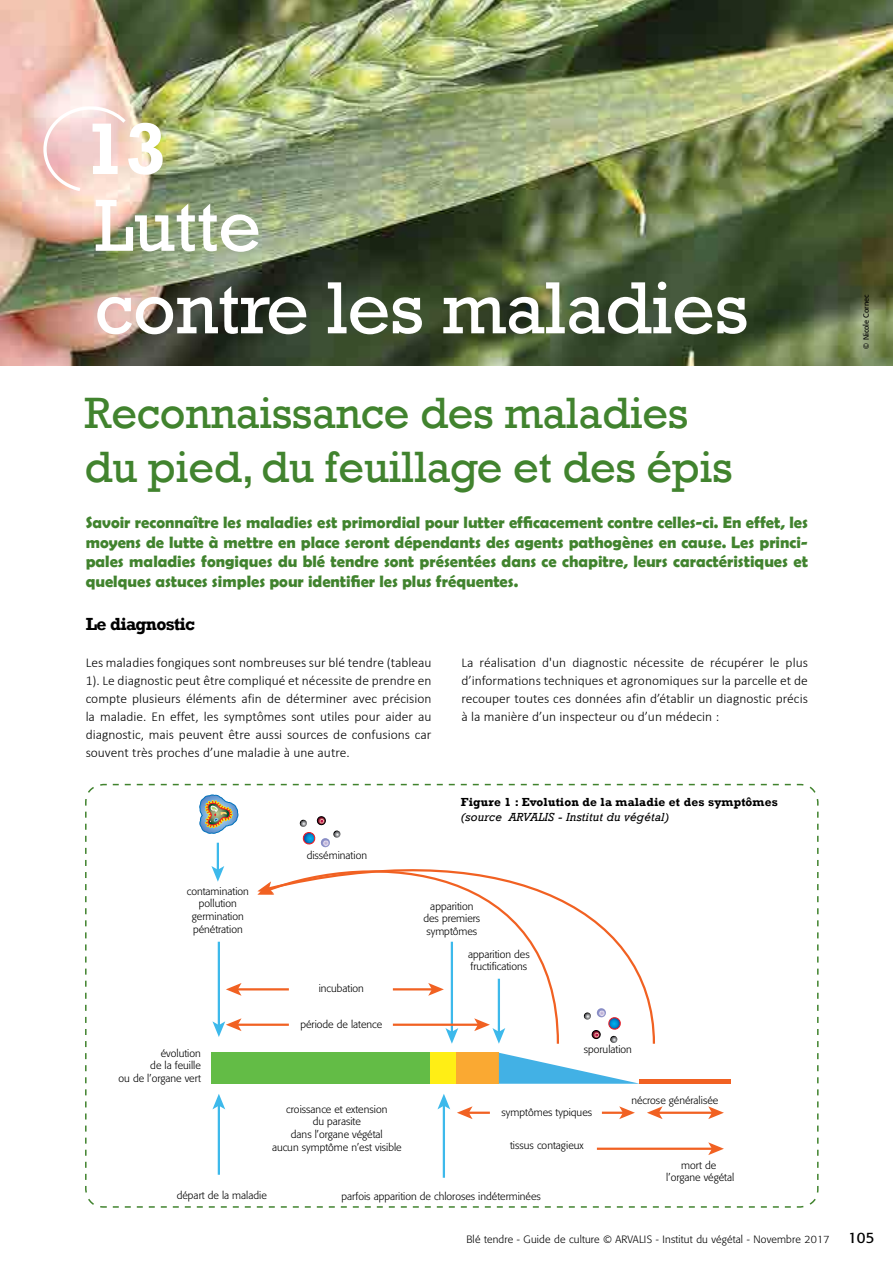
<style>
.page{position:relative;width:893px;height:1263px;background:#fff}
.page>*{position:absolute;margin:0;border:0;box-sizing:border-box;transform-origin:0 0}
.t1{font:75px/82.5px "Rockwell";letter-spacing:-.01em;color:#fff}
.t2{font:700 74.25px "Rockwell";color:#fff}
.t3{font:45px/54px "Rockwell";letter-spacing:-.01em;color:#41832e}
.t4{font:700 18px "Rockwell";letter-spacing:-.035em;color:#000}
.t5{font:700 16.5px/19.5px "Berlin Sans FB Demi";color:#41832e;text-align:justify}
.t6{font:300 13.5px/18px "Calibri";color:#000;text-align:justify}
.t7{font:700 12px "Rockwell";letter-spacing:.015em;color:#000}
.t8{font:italic 12px "Rockwell";letter-spacing:.01em;color:#000}
.t9{font:300 10.5px/12.6px "Formata BQ";color:#000;text-align:center}
.t10{font:7.5px "Formata BQ";color:#000}
.s1{font-weight:400;font-size:15px}
</style>
<div class="page">
<img style="left:0;top:0;width:893px;height:366px">
<svg style="left:35px;top:99px;width:94px;height:94px"></svg>
<svg style="left:85px;top:783px;width:734px;height:425px"></svg>
<h2 class="t2" style="left:85px;top:104px;width:83px">13</h2>
<h1 class="t1" style="left:95px;top:186px;width:655px">Lutte<br>contre les maladies</h1>
<h3 class="t3" style="left:85px;top:387px;width:649px">Reconnaissance des maladies du pied, du feuillage et des épis</h3>
<p class="t5" style="left:86px;top:513px;width:724px">Savoir reconnaître les maladies est primordial pour lutter efficacement contre celles-ci. En effet, les moyens de lutte à mettre en place seront dépendants des agents pathogènes en cause. Les princi&shy;pales maladies fongiques du blé tendre sont présentées dans ce chapitre, leurs caractéristiques et quelques astuces simples pour identifier les plus fréquentes.</p>
<h3 class="t4" style="left:86px;top:613px;width:111px">Le diagnostic</h3>
<p class="t6" style="left:86px;top:653px;width:347px">Les maladies fongiques sont nombreuses sur blé tendre (tableau 1). Le diagnostic peut être compliqué et nécessite de prendre en compte plusieurs éléments afin de déterminer avec précision la maladie. En effet, les symptômes sont utiles pour aider au diagnostic, mais peuvent être aussi sources de confusions car souvent très proches d’une maladie à une autre.</p>
<p class="t9" style="left:307px;top:849px;width:62px">dissémination</p>
<p class="t6" style="left:461px;top:653px;width:348px">La réalisation d'un diagnostic nécessite de récupérer le plus d’informations techniques et agronomiques sur la parcelle et de recouper toutes ces données afin d’établir un diagnostic précis à la manière d’un inspecteur ou d’un médecin :</p>
<p class="t7" style="left:461px;top:795px;width:318px">Figure 1 : Evolution de la maladie et des symptômes</p>
<p class="t8" style="left:461px;top:810px;width:210px">(source ARVALIS - Institut du végétal)</p>
<p class="t9" style="left:187px;top:885px;width:64px">contamination pollution germination pénétration</p>
<p class="t9" style="left:119px;top:1047px;width:84px;text-align:right">évolution<br>de la feuille<br>ou de l’organe vert</p>
<p class="t9" style="left:423px;top:900px;width:58px">apparition des premiers symptômes</p>
<p class="t9" style="left:319px;top:982px;width:47px">incubation</p>
<p class="t9" style="left:300px;top:1018px;width:83px">période de latence</p>
<p class="t9" style="left:468px;top:948px;width:63px;text-align:left">apparition des fructifications</p>
<p class="t9" style="left:584px;top:1043px;width:50px">sporulation</p>
<p class="t9" style="left:272px;top:1103px;width:131px">croissance et extension<br>du parasite<br>dans l’organe végétal<br>aucun symptôme n’est visible</p>
<p class="t9" style="left:502px;top:1106px;width:92px">symptômes typiques</p>
<p class="t9" style="left:510px;top:1139px;width:75px">tissus contagieux</p>
<p class="t9" style="left:631px;top:1094px;width:88px">nécrose généralisée</p>
<p class="t9" style="left:666px;top:1159px;width:70px">mort de l’organe végétal</p>
<p class="t9" style="left:177px;top:1189px;width:92px">départ de la maladie</p>
<p class="t9" style="left:342px;top:1190px;width:201px">parfois apparition de chloroses indéterminées</p>
<p class="t10" style="left:862px;top:349px;width:56px;rotate:-90deg">© Nicole Cornec</p>
<p class="t9" style="left:466px;top:1233px;width:409px">Blé tendre - Guide de culture © ARVALIS - Institut du végétal - Novembre 2017 <span class="s1">105</span></p>
</div>
